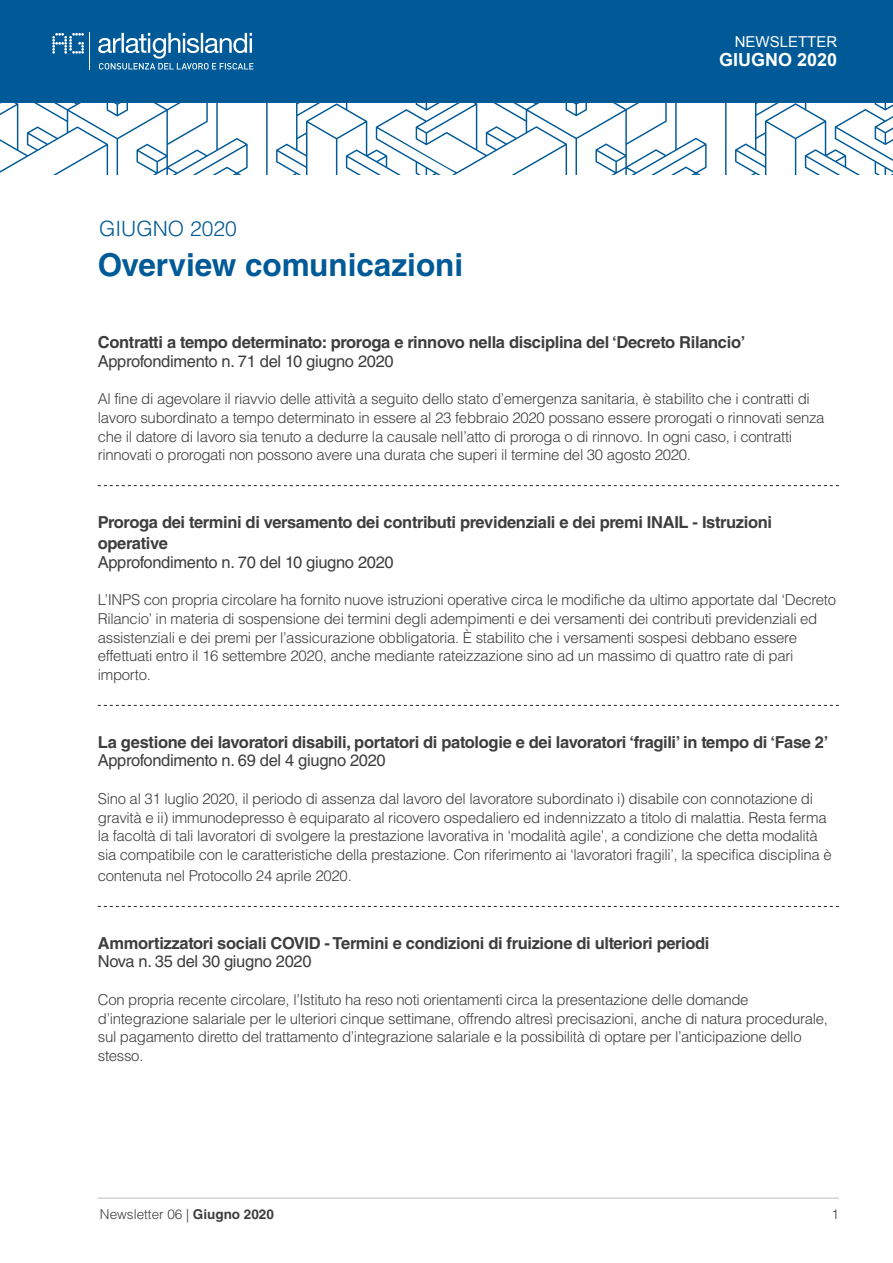
<style>
.page{position:relative;width:893px;height:1263px;background:#fff}
.page>*{position:absolute;margin:0;border:0;box-sizing:border-box;transform-origin:0 0}
.t1{font:700 31.5px "Helvetica LT Std";color:#005a97}
.t2{font:300 21px "Helvetica LT Std";color:#005a97}
.t3{font:700 18px "Arial";color:#fff}
.t4{font:700 16.5px/21px "Helvetica LT Std";letter-spacing:-.02em;color:#3e3e3f}
.t5{font:16.5px "Helvetica LT Std";letter-spacing:-.02em;color:#3e3e3f}
.t6{font:300 15px/18.8px "Helvetica LT Std";letter-spacing:-.02em;color:#3e3e3f}
.t7{font:15px "Arial";color:#fff}
.t8{font:300 13.5px "Helvetica LT Std";color:#3e3e3f}
.s1{font-weight:700}
</style>
<div class="page">
<hr style="left:98px;top:1198px;width:741px;height:1px;background:#bcbdc0">
<div style="left:0;top:0;width:893px;height:102px;background:#005a97"></div>
<hr style="left:90px;top:33px;width:1px;height:37px;background:#fff">
<svg style="left:98px;top:33px;width:155px;height:37px"></svg>
<svg style="left:52px;top:33px;width:32px;height:21px"></svg>
<svg style="left:0;top:102px;width:893px;height:72px"></svg>
<svg style="left:565px;top:102px;width:22px;height:14px"></svg>
<svg style="left:98px;top:485px;width:741px;height:1px"></svg>
<svg style="left:98px;top:705px;width:741px;height:1px"></svg>
<svg style="left:98px;top:906px;width:741px;height:1px"></svg>
<p class="t2" style="left:99px;top:216px;width:139px">GIUGNO 2020</p>
<p class="t1" style="left:98px;top:246px;width:367px">Overview comunicazioni</p>
<p class="t7" style="left:735px;top:32px;width:104px">NEWSLETTER</p>
<p class="t3" style="left:719px;top:48px;width:120px">GIUGNO 2020</p>
<p class="t4" style="left:98px;top:331px;width:649px">Contratti a tempo determinato: proroga e rinnovo nella disciplina del ‘Decreto Rilancio’</p>
<p class="t5" style="left:98px;top:351px;width:297px">Approfondimento n. 71 del 10 giugno 2020</p>
<p class="t6" style="left:98px;top:389px;width:728px">Al fine di agevolare il riavvio delle attività a seguito dello stato d’emergenza sanitaria, è stabilito che i contratti di lavoro subordinato a tempo determinato in essere al 23 febbraio 2020 possano essere prorogati o rinnovati senza che il datore di lavoro sia tenuto a dedurre la causale nell’atto di proroga o di rinnovo. In ogni caso, i contratti rinnovati o prorogati non possono avere una durata che superi il termine del 30 agosto 2020.</p>
<p class="t4" style="left:98px;top:511px;width:676px">Proroga dei termini di versamento dei contributi previdenziali e dei premi INAIL - Istruzioni operative</p>
<p class="t5" style="left:98px;top:552px;width:297px">Approfondimento n. 70 del 10 giugno 2020</p>
<p class="t6" style="left:98px;top:590px;width:740px">L’INPS con propria circolare ha fornito nuove istruzioni operative circa le modifiche da ultimo apportate dal ‘Decreto Rilancio’ in materia di sospensione dei termini degli adempimenti e dei versamenti dei contributi previdenziali ed assistenziali e dei premi per l’assicurazione obbligatoria. È stabilito che i versamenti sospesi debbano essere effettuati entro il 16 settembre 2020, anche mediante rateizzazione sino ad un massimo di quattro rate di pari importo.</p>
<p class="t4" style="left:98px;top:731px;width:732px">La gestione dei lavoratori disabili, portatori di patologie e dei lavoratori ‘fragili’ in tempo di ‘Fase 2’</p>
<p class="t5" style="left:98px;top:751px;width:290px">Approfondimento n. 69 del 4 giugno 2020</p>
<p class="t6" style="left:98px;top:789px;width:735px">Sino al 31 luglio 2020, il periodo di assenza dal lavoro del lavoratore subordinato i) disabile con connotazione di gravità e ii) immunodepresso è equiparato al ricovero ospedaliero ed indennizzato a titolo di malattia. Resta ferma la facoltà di tali lavoratori di svolgere la prestazione lavorativa in ‘modalità agile’, a condizione che detta modalità sia compatibile con le caratteristiche della prestazione. Con riferimento ai ‘lavoratori fragili’, la specifica disciplina è</p>
<p class="t6" style="left:98px;top:866px;width:256px">contenuta nel Protocollo 24 aprile 2020.</p>
<p class="t4" style="left:98px;top:932px;width:613px">Ammortizzatori sociali COVID - Termini e condizioni di fruizione di ulteriori periodi</p>
<p class="t5" style="left:98px;top:952px;width:215px">Nova n. 35 del 30 giugno 2020</p>
<p class="t6" style="left:98px;top:990px;width:732px">Con propria recente circolare, l’Istituto ha reso noti orientamenti circa la presentazione delle domande d’integrazione salariale per le ulteriori cinque settimane, offrendo altresì precisazioni, anche di natura procedurale, sul pagamento diretto del trattamento d’integrazione salariale e la possibilità di optare per l’anticipazione dello stesso.</p>
<p class="t8" style="left:100px;top:1205px;width:176px">Newsletter 06 | <span class="s1">Giugno 2020</span></p>
<p class="t8" style="left:831px;top:1205px;width:9px">1</p>
</div>
